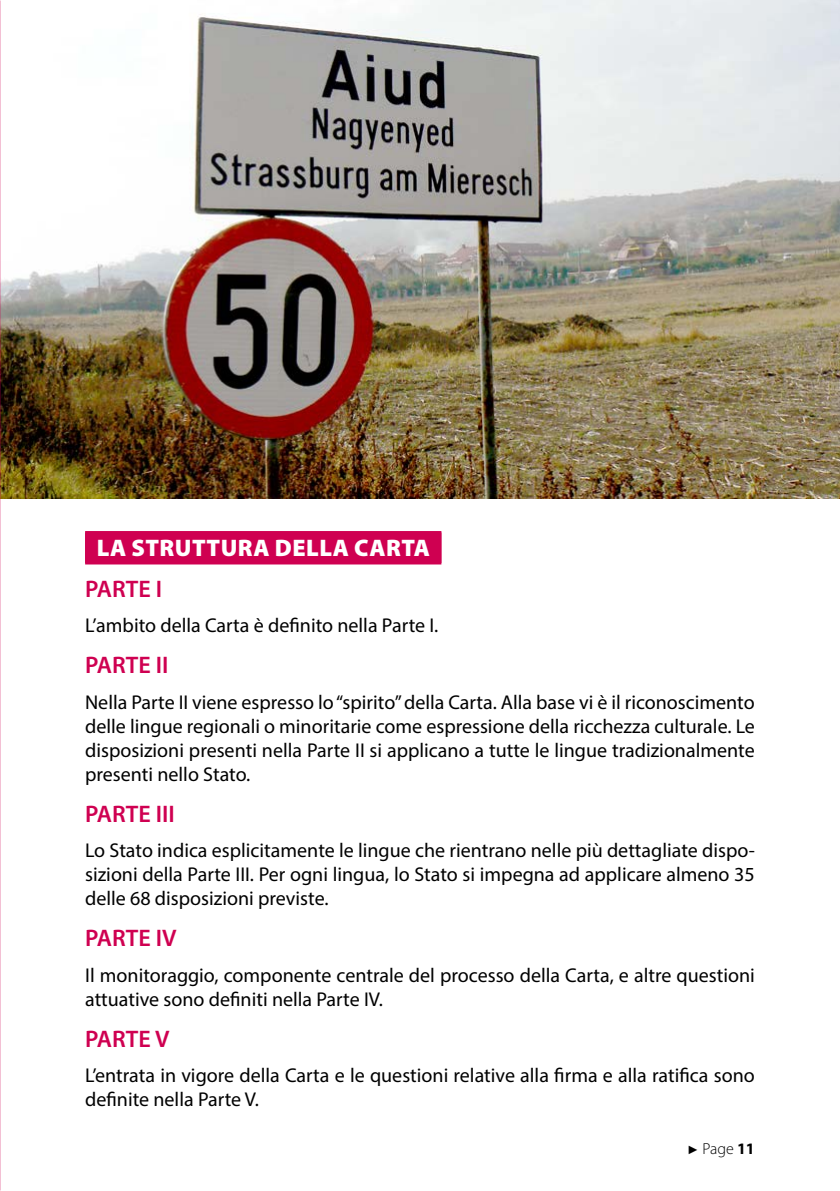
<style>
.page{position:relative;width:840px;height:1191px;background:#fff}
.page>*{position:absolute;margin:0;border:0;box-sizing:border-box;transform-origin:0 0}
.t1{font:600 24px "Myriad Pro";color:#cf0051}
.t2{font:900 24px "Myriad Pro";letter-spacing:.02em;color:#fff}
.t3{font:20px/24px "Myriad Pro";color:#000;text-align:justify}
.t4{font:300 16px "Myriad Pro";color:#000}
.s1{font-family:"Arial";font-weight:400;font-size:12px}
.s2{font-weight:700}
</style>
<div class="page">
<img style="left:0;top:0;width:839px;height:498px">
<div style="left:85px;top:532px;width:356px;height:32px;background:#cf0051"></div>
<div style="left:85px;top:531px;width:356px;height:32px;background:#cf0051"></div>
<p class="t2" style="left:97px;top:532px;width:334px">LA STRUTTURA DELLA CARTA</p>
<p class="t1" style="left:85px;top:573px;width:79px">PARTE I</p>
<p class="t3" style="left:85px;top:613px;width:354px">L’ambito della Carta è definito nella Parte I.</p>
<p class="t1" style="left:85px;top:650px;width:85px">PARTE II</p>
<p class="t3" style="left:85px;top:689px;width:671px">Nella Parte II viene espresso lo “spirito” della Carta. Alla base vi è il riconoscimento delle lingue regionali o minoritarie come espressione della ricchezza culturale. Le disposizioni presenti nella Parte II si applicano a tutte le lingue tradizionalmente presenti nello Stato.</p>
<p class="t1" style="left:85px;top:798px;width:91px">PARTE III</p>
<p class="t3" style="left:85px;top:838px;width:670px">Lo Stato indica esplicitamente le lingue che rientrano nelle più dettagliate dispo&shy;sizioni della Parte III. Per ogni lingua, lo Stato si impegna ad applicare almeno 35 delle 68 disposizioni previste.</p>
<p class="t1" style="left:85px;top:922px;width:93px">PARTE IV</p>
<p class="t3" style="left:85px;top:962px;width:671px">Il monitoraggio, componente centrale del processo della Carta, e altre questioni attuative sono definiti nella Parte IV.</p>
<p class="t1" style="left:85px;top:1023px;width:86px">PARTE V</p>
<p class="t3" style="left:85px;top:1062px;width:670px">L’entrata in vigore della Carta e le questioni relative alla firma e alla ratifica sono definite nella Parte V.</p>
<p class="t4" style="left:686px;top:1139px;width:69px"><span class="s1">►</span> Page <span class="s2">11</span></p>
</div>
